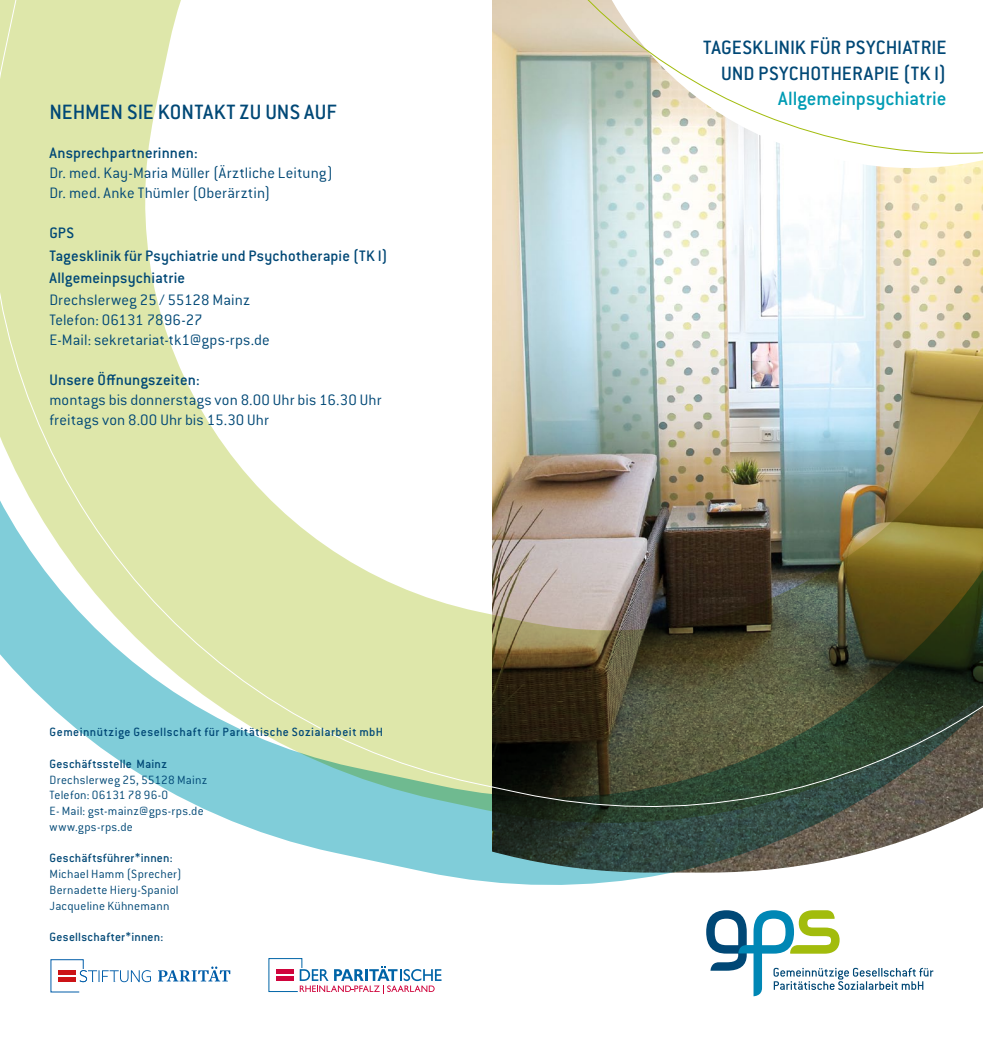
<style>
.page{position:relative;width:983px;height:1042px;background:#fff}
.page>*{position:absolute;margin:0;border:0;box-sizing:border-box;transform-origin:0 0}
.t1{font:500 31.5px/35px "Conduit ITC Std";letter-spacing:.01em;color:#004876;text-align:right}
.t2{font:500 22.75px "Conduit ITC Std";color:#004876}
.t3{font:500 21.18px/25.4px "Conduit ITC Std";letter-spacing:.005em;color:#004876;text-align:right}
.t4{font:500 21.18px "Conduit ITC Std";letter-spacing:-.005em;color:#009cb4}
.t5{font:300 16.62px/19.9px "Conduit ITC Std";letter-spacing:.005em;color:#004876}
.t6{font:500 16.62px/22.4px "Conduit ITC Std";letter-spacing:.005em;color:#004876}
.t7{font:300 13.12px/15.8px "Conduit ITC Std";letter-spacing:.015em;color:#004876}
.t8{font:500 13.12px "Conduit ITC Std";letter-spacing:.03em;color:#004876}
</style>
<div class="page">
<svg style="left:50px;top:939px;width:884px;height:58px"></svg>
<svg style="left:250px;top:828px;width:688px;height:111px"></svg>
<img style="left:0;top:0;width:982px;height:828px">
<svg style="left:538px;top:168px;width:444px;height:30px"></svg>
<svg style="left:418px;top:0;width:564px;height:168px"></svg>
<h2 class="t2" style="left:49px;top:98px;width:289px">NEHMEN SIE KONTAKT ZU UNS AUF</h2>
<p class="t6" style="left:49px;top:142px;width:150px">Ansprechpartnerinnen:</p>
<p class="t5" style="left:49px;top:163px;width:285px">Dr. med. Kay-Maria Müller (Ärztliche Leitung)<br>Dr. med. Anke Thümler (Oberärztin)</p>
<p class="t6" style="left:49px;top:221px;width:340px">GPS<br>Tagesklinik für Psychiatrie und Psychotherapie (TK I)<br>Allgemeinpsychiatrie</p>
<p class="t5" style="left:49px;top:290px;width:222px">Drechslerweg 25 / 55128 Mainz<br>Telefon: 06131 7896-27<br>E-Mail: sekretariat-tk1@gps-rps.de</p>
<p class="t6" style="left:49px;top:368px;width:152px">Unsere Öffnungszeiten:</p>
<p class="t5" style="left:49px;top:389px;width:333px">montags bis donnerstags von 8.00 Uhr bis 16.30 Uhr freitags von 8.00 Uhr bis 15.30 Uhr</p>
<p class="t8" style="left:50px;top:724px;width:335px">Gemeinnützige Gesellschaft für Paritätische Sozialarbeit mbH</p>
<p class="t8" style="left:50px;top:756px;width:119px">Geschäftsstelle Mainz</p>
<p class="t7" style="left:50px;top:771px;width:159px">Drechslerweg 25, 55128 Mainz<br>Telefon: 06131 78 96-0<br>E- Mail: gst-mainz@gps-rps.de www.gps-rps.de</p>
<p class="t8" style="left:50px;top:850px;width:124px">Geschäftsführer*innen:</p>
<p class="t7" style="left:50px;top:866px;width:134px">Michael Hamm (Sprecher)<br>Bernadette Hiery-Spaniol<br>Jacqueline Kühnemann</p>
<p class="t8" style="left:50px;top:929px;width:115px">Gesellschafter*innen:</p>
<p class="t3" style="left:703px;top:34px;width:245px">TAGESKLINIK FÜR PSYCHIATRIE<br>UND PSYCHOTHERAPIE (TK I)</p>
<p class="t4" style="left:778px;top:86px;width:170px">Allgemeinpsychiatrie</p>
<h1 class="t1" style="left:694px;top:33px;width:253px">MOBILE<br>KRANKENGYMNASTIK</h1>
</div>
